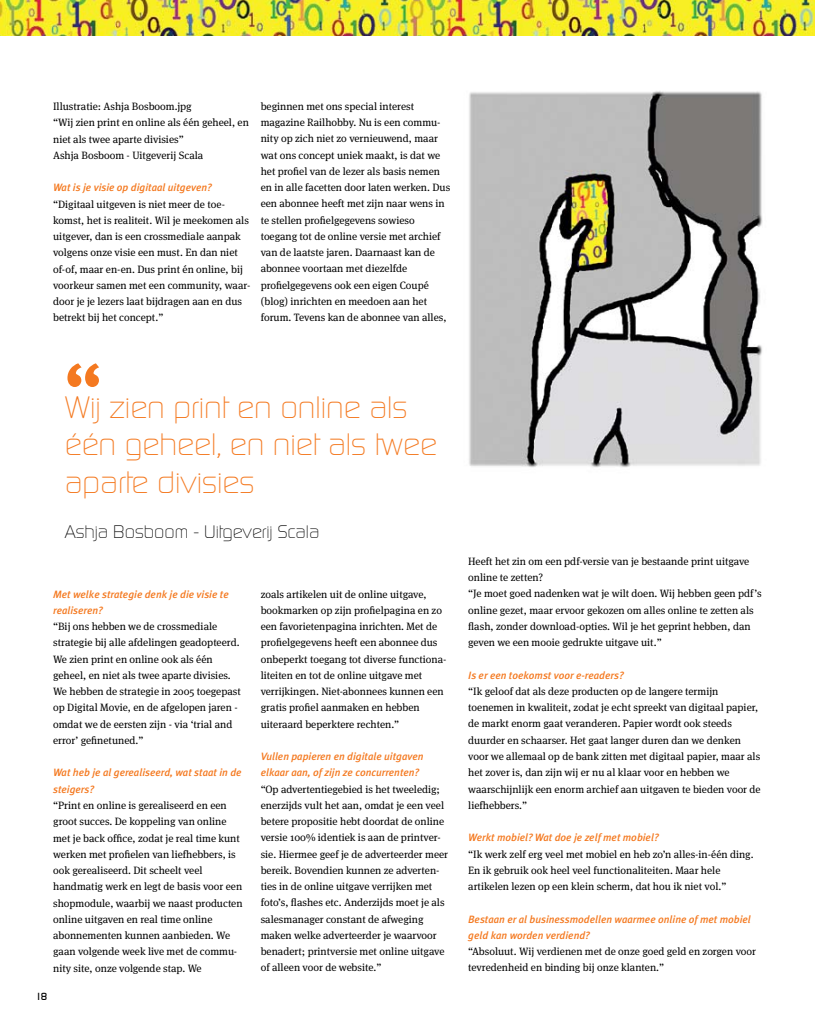
<style>
.page{position:relative;width:815px;height:1028px;background:#fff}
.page>*{position:absolute;margin:0;border:0;box-sizing:border-box;transform-origin:0 0}
.t1{font:500 82px "Meta Plus";color:#f47920}
.t2{font:300 30px/37.5px "Digital";color:#f47920}
.t3{font:300 17.5px "Digital";color:#000}
.t4{font:10.62px/16.2px "Meta Serif";color:#000}
.t5{font:italic 500 10.62px/16.2px "Meta Plus";color:#f47920}
.t6{font:500 10px "Digital";color:#000}
</style>
<div class="page">
<img style="left:469px;top:91px;width:294px;height:377px">
<img style="left:0;top:0;width:815px;height:35px">
<p class="t4" style="left:53px;top:97px;width:197px">Illustratie: Ashja Bosboom.jpg<br>“Wij zien print en online als één geheel, en niet als twee aparte divisies”<br>Ashja Bosboom - Uitgeverij Scala</p>
<p class="t5" style="left:53px;top:179px;width:160px">Wat is je visie op digitaal uitgeven?</p>
<p class="t4" style="left:53px;top:195px;width:199px">“Digitaal uitgeven is niet meer de toe&shy;komst, het is realiteit. Wil je meekomen als uitgever, dan is een crossmediale aanpak volgens onze visie een must. En dan niet of-of, maar en-en. Dus print én online, bij voorkeur samen met een community, waar&shy;door je je lezers laat bijdragen aan en dus betrekt bij het concept.”</p>
<p class="t4" style="left:261px;top:97px;width:191px">beginnen met ons special interest magazine Railhobby. Nu is een commu&shy;nity op zich niet zo vernieuwend, maar wat ons concept uniek maakt, is dat we het profiel van de lezer als basis nemen en in alle facetten door laten werken. Dus een abonnee heeft met zijn naar wens in te stellen profielgegevens sowieso toegang tot de online versie met archief van de laatste jaren. Daarnaast kan de abonnee voortaan met diezelfde profielgegevens ook een eigen Coupé (blog) inrichten en meedoen aan het forum. Tevens kan de abonnee van alles,</p>
<h1 class="t1" style="left:64px;top:346px;width:40px">“</h1>
<h2 class="t2" style="left:65px;top:388px;width:374px">Wij zien print en online als één geheel, en niet als twee aparte divisies</h2>
<h3 class="t3" style="left:65px;top:521px;width:256px">Ashja Bosboom - Uitgeverij Scala</h3>
<p class="t5" style="left:53px;top:586px;width:177px">Met welke strategie denk je die visie te realiseren?</p>
<p class="t4" style="left:53px;top:617px;width:189px">“Bij ons hebben we de crossmediale strategie bij alle afdelingen geadopteerd.<br>We zien print en online ook als één geheel, en niet als twee aparte divisies.<br>We hebben de strategie in 2005 toegepast op Digital Movie, en de afgelopen jaren - omdat we de eersten zijn - via ‘trial and error’ gefinetuned.”</p>
<p class="t5" style="left:53px;top:764px;width:190px">Wat heb je al gerealiseerd, wat staat in de steigers?</p>
<p class="t4" style="left:53px;top:796px;width:191px">“Print en online is gerealiseerd en een groot succes. De koppeling van online met je back office, zodat je real time kunt werken met profielen van liefhebbers, is ook gerealiseerd. Dit scheelt veel handmatig werk en legt de basis voor een shopmodule, waarbij we naast producten online uitgaven en real time online abonnementen kunnen aanbieden. We gaan volgende week live met de commu&shy;nity site, onze volgende stap. We</p>
<p class="t6" style="left:35px;top:990px;width:13px">18</p>
<p class="t4" style="left:261px;top:584px;width:187px">zoals artikelen uit de online uitgave, bookmarken op zijn profielpagina en zo een favorietenpagina inrichten. Met de profielgegevens heeft een abonnee dus onbeperkt toegang tot diverse functiona&shy;liteiten en tot de online uitgave met verrijkingen. Niet-abonnees kunnen een gratis profiel aanmaken en hebben uiteraard beperktere rechten.”</p>
<p class="t5" style="left:261px;top:748px;width:164px">Vullen papieren en digitale uitgaven elkaar aan, of zijn ze concurrenten?</p>
<p class="t4" style="left:261px;top:779px;width:189px">“Op advertentiegebied is het tweeledig; enerzijds vult het aan, omdat je een veel betere propositie hebt doordat de online versie 100% identiek is aan de printver&shy;sie. Hiermee geef je de adverteerder meer bereik. Bovendien kunnen ze adverten&shy;ties in de online uitgave verrijken met foto’s, flashes etc. Anderzijds moet je als salesmanager constant de afweging maken welke adverteerder je waarvoor benadert; printversie met online uitgave of alleen voor de website.”</p>
<p class="t4" style="left:468px;top:552px;width:295px">Heeft het zin om een pdf-versie van je bestaande print uitgave online te zetten?<br>“Je moet goed nadenken wat je wilt doen. Wij hebben geen pdf’s online gezet, maar ervoor gekozen om alles online te zetten als flash, zonder download-opties. Wil je het geprint hebben, dan geven we een mooie gedrukte uitgave uit.”</p>
<p class="t5" style="left:468px;top:667px;width:157px">Is er een toekomst voor e-readers?</p>
<p class="t4" style="left:468px;top:682px;width:294px">“Ik geloof dat als deze producten op de langere termijn toenemen in kwaliteit, zodat je echt spreekt van digitaal papier, de markt enorm gaat veranderen. Papier wordt ook steeds duurder en schaarser. Het gaat langer duren dan we denken voor we allemaal op de bank zitten met digitaal papier, maar als het zover is, dan zijn wij er nu al klaar voor en hebben we waarschijnlijk een enorm archief aan uitgaven te bieden voor de liefhebbers.”</p>
<p class="t5" style="left:468px;top:829px;width:192px">Werkt mobiel? Wat doe je zelf met mobiel?</p>
<p class="t4" style="left:468px;top:844px;width:287px">“Ik werk zelf erg veel met mobiel en heb zo’n alles-in-één ding.<br>En ik gebruik ook heel veel functionaliteiten. Maar hele artikelen lezen op een klein scherm, dat hou ik niet vol.”</p>
<p class="t5" style="left:468px;top:910px;width:284px">Bestaan er al businessmodellen waarmee online of met mobiel geld kan worden verdiend?</p>
<p class="t4" style="left:468px;top:942px;width:289px">“Absoluut. Wij verdienen met de onze goed geld en zorgen voor tevredenheid en binding bij onze klanten.”</p>
</div>
